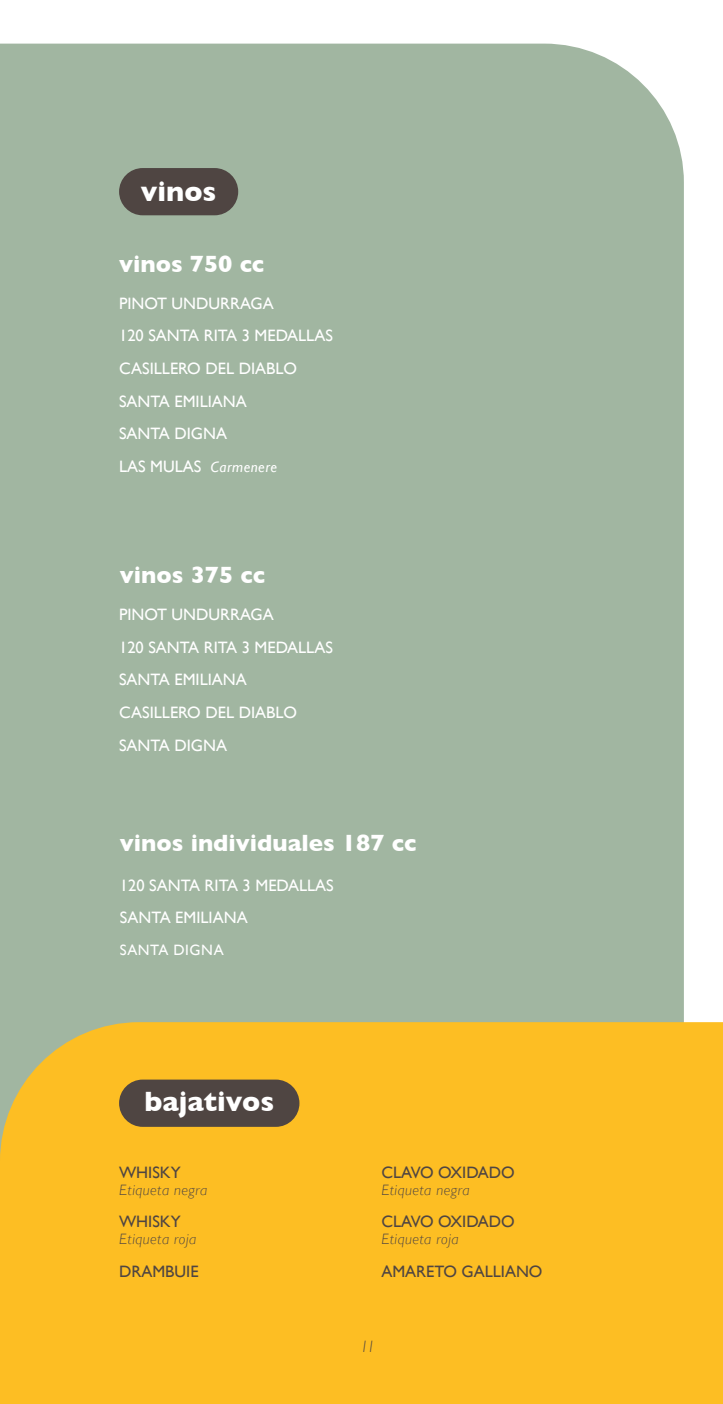
<style>
.page{position:relative;width:723px;height:1404px;background:#fff}
.page>*{position:absolute;margin:0;border:0;box-sizing:border-box;transform-origin:0 0}
.t1{font:700 28.5px "Gill Sans";color:#fff}
.t2{font:700 24px "Gill Sans";color:#fff}
.t3{font:16.5px/32.7px "Gill Sans";color:#fff}
.t4{font:16.5px "Gill Sans";color:#4f4542}
.t5{font:italic 300 16.5px "Gill Sans";color:#4f4542}
.t6{font:italic 300 15px "Gill Sans";letter-spacing:.03em;color:#4f4542}
.t7{font:italic 15px "Gill Sans";letter-spacing:.03em;color:#fff}
.t8{font:15px "Gill Sans";letter-spacing:.04em;color:#fff}
.s1{font-style:normal;font-size:16.5px}
</style>
<div class="page">
<div style="left:0;top:44px;width:684px;height:978px;background:#a1b6a1"></div>
<div style="left:0;top:1022px;width:723px;height:381px;background:#fdbe23"></div>
<div style="left:119px;top:168px;width:119px;height:47px;background:#4f4542;border-radius:24px"></div>
<div style="left:119px;top:1079px;width:180px;height:47px;background:#4f4542;border-radius:24px"></div>
<h1 class="t1" style="left:141px;top:175px;width:77px">vinos</h1>
<h2 class="t2" style="left:119px;top:250px;width:147px">vinos 750 cc</h2>
<p class="t3" style="left:119px;top:286px;width:214px">PINOT UNDURRAGA<br>120 SANTA RITA 3 MEDALLAS<br>CASILLERO DEL DIABLO<br>SANTA EMILIANA<br>SANTA DIGNA</p>
<p class="t7" style="left:119px;top:458px;width:160px"><span class="s1">LAS MULAS</span> Carmenere</p>
<h2 class="t2" style="left:120px;top:561px;width:147px">vinos 375 cc</h2>
<p class="t3" style="left:119px;top:597px;width:215px">PINOT UNDURRAGA<br>120 SANTA RITA 3 MEDALLAS<br>SANTA EMILIANA<br>CASILLERO DEL DIABLO<br>SANTA DIGNA</p>
<h2 class="t2" style="left:120px;top:828px;width:298px">vinos individuales 187 cc</h2>
<p class="t3" style="left:120px;top:868px;width:214px">120 SANTA RITA 3 MEDALLAS<br>SANTA EMILIANA</p>
<p class="t8" style="left:120px;top:941px;width:105px">SANTA DIGNA</p>
<h1 class="t1" style="left:144px;top:1084px;width:131px">bajativos</h1>
<p class="t4" style="left:119px;top:1162px;width:63px">WHISKY</p>
<p class="t6" style="left:119px;top:1181px;width:90px">Etiqueta negra</p>
<p class="t4" style="left:119px;top:1211px;width:63px">WHISKY</p>
<p class="t6" style="left:119px;top:1230px;width:79px">Etiqueta roja</p>
<p class="t4" style="left:119px;top:1261px;width:81px">DRAMBUIE</p>
<p class="t4" style="left:381px;top:1162px;width:135px">CLAVO OXIDADO</p>
<p class="t6" style="left:381px;top:1181px;width:90px">Etiqueta negra</p>
<p class="t4" style="left:381px;top:1211px;width:135px">CLAVO OXIDADO</p>
<p class="t6" style="left:381px;top:1230px;width:79px">Etiqueta roja</p>
<p class="t4" style="left:381px;top:1261px;width:163px">AMARETO GALLIANO</p>
<p class="t5" style="left:360px;top:1336px;width:17px">11</p>
</div>
